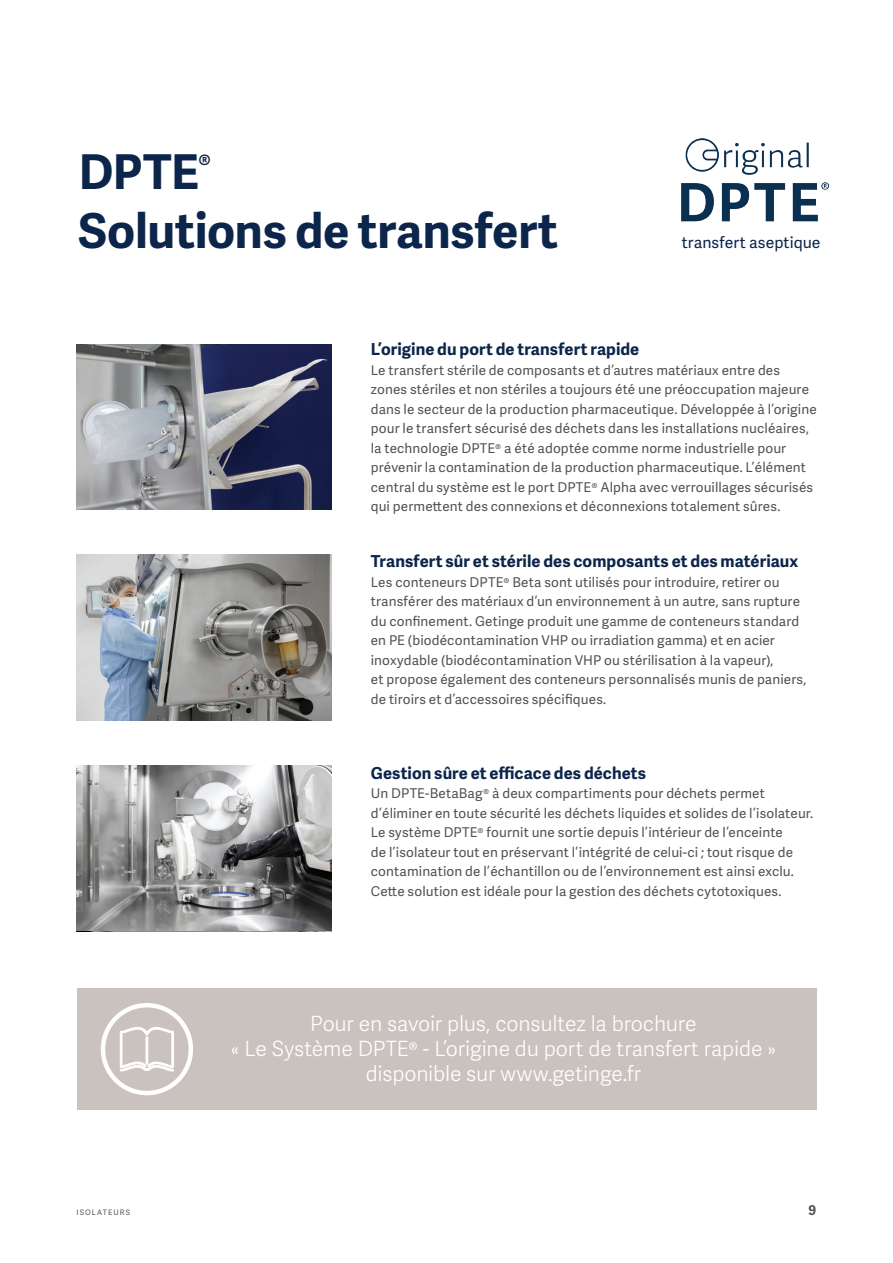
<style>
.page{position:relative;width:893px;height:1263px;background:#fff}
.page>*{position:absolute;margin:0;border:0;box-sizing:border-box;transform-origin:0 0}
.t1{font:700 48px/58.5px "Adelle Sans";letter-spacing:-.005em;color:#0c254b}
.t2{font:300 21px/25.2px "Adelle Sans";letter-spacing:-.005em;color:#fff;text-align:center}
.t3{font:700 16.5px "Adelle Sans";letter-spacing:.005em;color:#0c254b}
.t4{font:15.75px "Adelle Sans";letter-spacing:.005em;color:#0c254b}
.t5{font:13.5px/19.5px "Adelle Sans";letter-spacing:.01em;color:#505353}
.t6{font:700 13.5px "Adelle Sans";color:#505353}
.t7{font:7.5px "Adelle Sans";letter-spacing:.145em;color:#505353}
</style>
<div class="page">
<img style="left:77px;top:555px;width:255px;height:165px">
<img style="left:77px;top:344px;width:255px;height:166px">
<img style="left:77px;top:765px;width:255px;height:166px">
<div style="left:77px;top:988px;width:739px;height:122px;background:#cac2bf"></div>
<svg style="left:120px;top:1027px;width:54px;height:44px"></svg>
<div style="left:101px;top:1003px;width:92px;height:92px;border:4px solid #fff;border-radius:50%"></div>
<img style="left:682px;top:138px;width:147px;height:84px">
<h1 class="t1" style="left:79px;top:141px;width:481px">DPTE<sup>®<br></sup>Solutions de transfert</h1>
<p class="t4" style="left:682px;top:231px;width:140px">transfert aseptique</p>
<p class="t3" style="left:371px;top:337px;width:270px">L’origine du port de transfert rapide</p>
<p class="t5" style="left:371px;top:360px;width:447px">Le transfert stérile de composants et d’autres matériaux entre des zones stériles et non stériles a toujours été une préoccupation majeure dans le secteur de la production pharmaceutique. Développée à l’origine pour le transfert sécurisé des déchets dans les installations nucléaires, la technologie DPTE® a été adoptée comme norme industrielle pour prévenir la contamination de la production pharmaceutique. L’élément central du système est le port DPTE® Alpha avec verrouillages sécurisés qui permettent des connexions et déconnexions totalement sûres.</p>
<p class="t3" style="left:371px;top:549px;width:429px">Transfert sûr et stérile des composants et des matériaux</p>
<p class="t5" style="left:371px;top:572px;width:437px">Les conteneurs DPTE® Beta sont utilisés pour introduire, retirer ou transférer des matériaux d’un environnement à un autre, sans rupture du confinement. Getinge produit une gamme de conteneurs standard en PE (biodécontamination VHP ou irradiation gamma) et en acier inoxydable (biodécontamination VHP ou stérilisation à la vapeur),<br>et propose également des conteneurs personnalisés munis de paniers, de tiroirs et d’accessoires spécifiques.</p>
<p class="t3" style="left:371px;top:761px;width:277px">Gestion sûre et efficace des déchets</p>
<p class="t5" style="left:371px;top:783px;width:444px">Un DPTE-BetaBag® à deux compartiments pour déchets permet d’éliminer en toute sécurité les déchets liquides et solides de l’isolateur.<br>Le système DPTE® fournit une sortie depuis l’intérieur de l’enceinte<br>de l’isolateur tout en préservant l’intégrité de celui-ci ; tout risque de contamination de l’échantillon ou de l’environnement est ainsi exclu.<br>Cette solution est idéale pour la gestion des déchets cytotoxiques.</p>
<h2 class="t2" style="left:231px;top:1010px;width:547px">Pour en savoir plus, consultez la brochure<br>« Le Système DPTE® - L’origine du port de transfert rapide » disponible sur www.getinge.fr</h2>
<p class="t7" style="left:77px;top:1207px;width:55px">ISOLATEURS</p>
<p class="t6" style="left:809px;top:1200px;width:9px">9</p>
</div>
